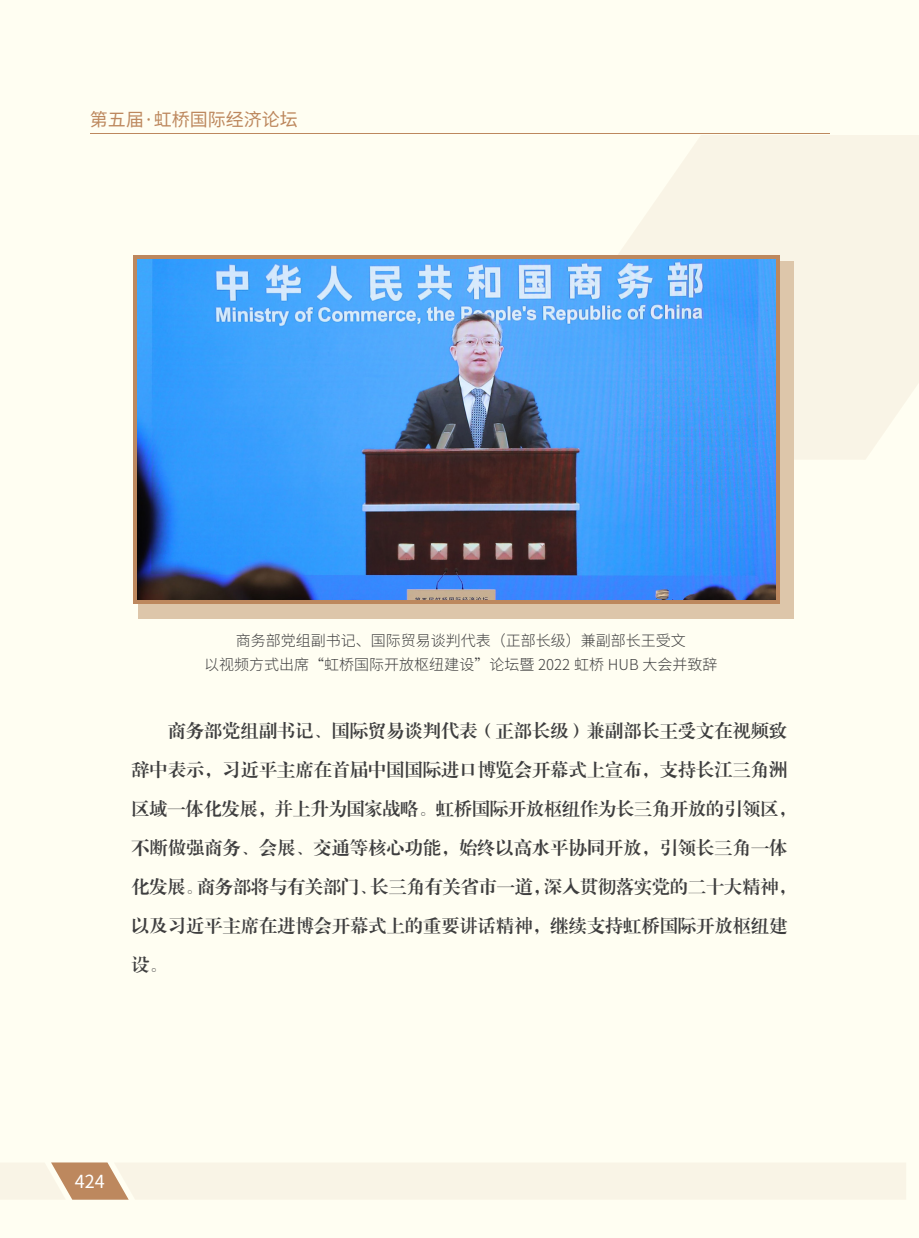
<style>
.page{position:relative;width:919px;height:1238px;background:#fff}
.page>*{position:absolute;margin:0;border:0;box-sizing:border-box;transform-origin:0 0}
.t1{font:18px/39px "FZXBSK GBK1 0";letter-spacing:.01em;color:#3e3e3f}
.t2{font:18px "Source Han Sans CN";color:#bd885e}
.t3{font:18px "Source Han Sans CN";color:#fff}
.t4{font:300 15px "Source Han Sans CN";color:#3e3e3f}
</style>
<div class="page">
<div style="left:0;top:0;width:918px;height:1237px;background:#fffef2"></div>
<svg style="left:618px;top:135px;width:300px;height:325px;fill:#f9f4e6"></svg>
<hr style="left:90px;top:133px;width:738px;height:1px;background:#bd885e">
<svg style="left:0;top:1162px;width:906px;height:37px"></svg>
<div style="left:138px;top:261px;width:655px;height:357px;background:#ddc6aa"></div>
<div style="left:133px;top:255px;width:646px;height:349px;background:#bd885e"></div>
<img style="left:137px;top:259px;width:638px;height:340px">
<p class="t2" style="left:90px;top:110px;width:209px">第五届·虹桥国际经济论坛</p>
<p class="t4" style="left:236px;top:632px;width:452px">商务部党组副书记、国际贸易谈判代表（正部长级）兼副部长王受文</p>
<p class="t4" style="left:204px;top:656px;width:514px">以视频方式出席“虹桥国际开放枢纽建设”论坛暨 2022 虹桥 HUB 大会并致辞</p>
<p class="t1" style="left:132px;top:711px;width:666px;text-indent:36px">商务部党组副书记、国际贸易谈判代表（正部长级）兼副部长王受文在视频致辞中表示，习近平主席在首届中国国际进口博览会开幕式上宣布，支持长江三角洲区域一体化发展，并上升为国家战略。虹桥国际开放枢纽作为长三角开放的引领区，不断做强商务、会展、交通等核心功能，始终以高水平协同开放，引领长三角一体化发展。商务部将与有关部门、长三角有关省市一道，深入贯彻落实党的二十大精神，以及习近平主席在进博会开幕式上的重要讲话精神，继续支持虹桥国际开放枢纽建设。</p>
<p class="t3" style="left:75px;top:1171px;width:31px">424</p>
</div>
